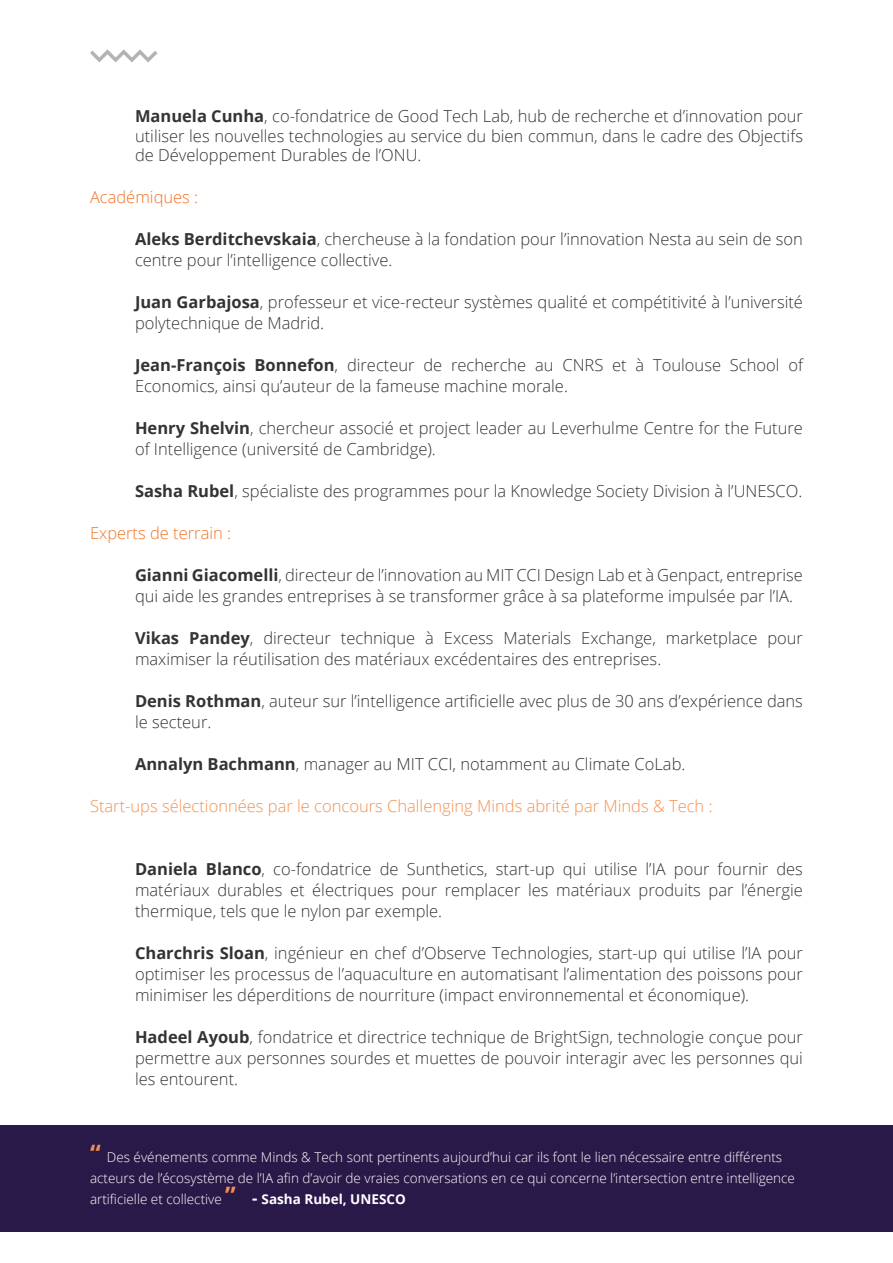
<style>
.page{position:relative;width:893px;height:1263px;background:#fff}
.page>*{position:absolute;margin:0;border:0;box-sizing:border-box;transform-origin:0 0}
.t1{font:300 16.5px/21px "Open Sans";color:#333}
.PARRAFO{font:300 16.5px "Open Sans";color:#f58f4f}
.PARRAFO-2{font:300 16.5px "Open Sans";color:#f37323}
.PARRAFO-3{font:300 13.5px/21px "Open Sans";color:#fff}
.s1{font-weight:700}
.s2{font-weight:700;font-size:24px;color:#f58f4f}
.s3{color:#333}
.s4{font-weight:700;font-size:16.5px}
</style>
<div class="page">
<div style="left:0;top:1125px;width:893px;height:107px;background:#291949"></div>
<svg style="left:90px;top:49px;width:68px;height:13px"></svg>
<p class="t1" style="left:135px;top:106px;width:669px;line-height:19.5px;text-align:justify"><span class="s1">Manuela Cunha</span>, co-fondatrice de Good Tech Lab, hub de recherche et d’innovation pour utiliser les nouvelles technologies au service du bien commun, dans le cadre des Objectifs de Développement Durables de l’ONU.</p>
<p class="PARRAFO-2" style="left:90px;top:186px;width:110px">Académiques :</p>
<p class="t1" style="left:135px;top:228px;width:669px"><span class="s1">Aleks Berditchevskaia</span>, chercheuse à la fondation pour l’innovation Nesta au sein de son centre pour l’intelligence collective.</p>
<p class="t1" style="left:135px;top:291px;width:669px"><span class="s1">Juan Garbajosa</span>, professeur et vice-recteur systèmes qualité et compétitivité à l’université polytechnique de Madrid.</p>
<p class="t1" style="left:135px;top:354px;width:669px"><span class="s1">Jean-François Bonnefon</span>, directeur de recherche au CNRS et à Toulouse School of<br>Economics, ainsi qu’auteur de la fameuse machine morale.</p>
<p class="t1" style="left:135px;top:417px;width:669px"><span class="s1">Henry Shelvin</span>, chercheur associé et project leader au Leverhulme Centre for the Future of Intelligence (université de Cambridge).</p>
<p class="t1" style="left:135px;top:480px;width:669px"><span class="s1">Sasha Rubel</span>, spécialiste des programmes pour la Knowledge Society Division à l’UNESCO.</p>
<p class="PARRAFO-2" style="left:90px;top:522px;width:143px">Experts de terrain :</p>
<p class="t1" style="left:135px;top:564px;width:669px"><span class="s1">Gianni Giacomelli</span>, directeur de l’innovation au MIT CCI Design Lab et à Genpact, entreprise qui aide les grandes entreprises à se transformer grâce à sa plateforme impulsée par l’IA.</p>
<p class="t1" style="left:135px;top:627px;width:669px"><span class="s1">Vikas Pandey</span>, directeur technique à Excess Materials Exchange, marketplace pour maximiser la réutilisation des matériaux excédentaires des entreprises.</p>
<p class="t1" style="left:135px;top:690px;width:669px"><span class="s1">Denis Rothman</span>, auteur sur l’intelligence artificielle avec plus de 30 ans d’expérience dans le secteur.</p>
<p class="t1" style="left:135px;top:753px;width:552px"><span class="s1">Annalyn Bachmann</span>, manager au MIT CCI, notamment au Climate CoLab.</p>
<p class="PARRAFO" style="left:90px;top:795px;width:624px">Start-ups sélectionnées par le concours Challenging Minds abrité par Minds &amp; Tech :</p>
<p class="t1" style="left:135px;top:858px;width:669px;text-align:justify"><span class="s1">Daniela Blanco</span>, co-fondatrice de Sunthetics, start-up qui utilise l’IA pour fournir des matériaux durables et électriques pour remplacer les matériaux produits par l’énergie thermique, tels que le nylon par exemple.</p>
<p class="t1" style="left:135px;top:942px;width:669px;text-align:justify"><span class="s1">Charchris Sloan</span>, ingénieur en chef d’Observe Technologies, start-up qui utilise l’IA pour optimiser les processus de l’aquaculture en automatisant l’alimentation des poissons pour minimiser les déperditions de nourriture (impact environnemental et économique).</p>
<p class="t1" style="left:135px;top:1026px;width:669px;text-align:justify"><span class="s1">Hadeel Ayoub</span>, fondatrice et directrice technique de BrightSign, technologie conçue pour permettre aux personnes sourdes et muettes de pouvoir interagir avec les personnes qui les entourent.</p>
<p class="PARRAFO-3" style="left:90px;top:1146px;width:706px"><span class="s2">“</span> Des événements comme Minds &amp; Tech sont pertinents aujourd’hui car ils font le lien nécessaire entre différents acteurs de l’écosystème de l’IA afin d’avoir de vraies conversations en ce qui concerne l’intersection entre intelligence artificielle et collective<span class="s3">.</span><span class="s2">”</span> <span class="s4">-</span> <span class="s1">Sasha Rubel, UNESCO</span></p>
</div>
